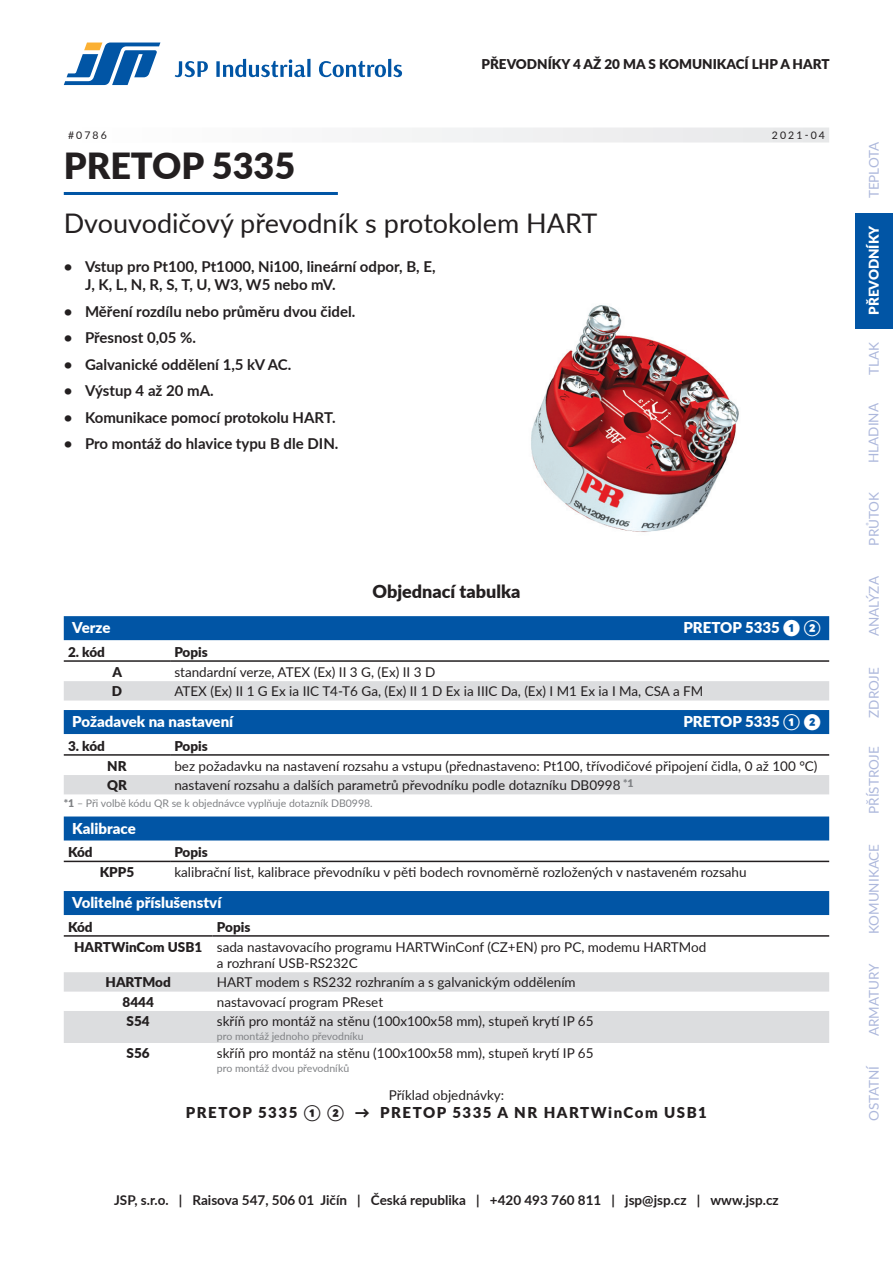
<style>
.page{position:relative;width:893px;height:1263px;background:#fff}
.page>*{position:absolute;margin:0;border:0;box-sizing:border-box;transform-origin:0 0}
.Produkt{font:900 36px "Lato";color:#231f20}
.Popis_produktu{font:27px "Lato";color:#231f20}
.Nadpis_1{font:900 18px "Lato";color:#231f20}
.t1{font:700 15px/18px "Lato";color:#231f20}
.Sekce{font:900 15px "Lato";color:#fff}
.Příklad_objednávky{font:900 15px "Lato";letter-spacing:.1em;color:#231f20}
.Základ{font:13.5px/16.2px "Lato";color:#231f20}
.t2{font:700 13.5px "Lato";color:#231f20}
.Kód{font:900 13.5px "Lato";color:#231f20}
.t3{font:13.5px "Lato";color:#adb8dc}
.Záklaví{font:900 13.5px "Lato";color:#231f20}
.Příklad_objednávky-2{font:13.5px "Lato";color:#231f20}
.t4{font:900 13.5px "Lato";color:#fff}
.Vysvětlivka{font:10.5px "Lato";color:#808285}
.Poznámka{font:10.5px "Lato";color:#808285}
.Meta{font:10.5px "Lato";letter-spacing:.2em;color:#231f20}
.s1{font-weight:900}
</style>
<div class="page">
<svg style="left:64px;top:43px;width:96px;height:42px"></svg>
<svg style="left:175px;top:59px;width:227px;height:18px"></svg>
<div style="left:855px;top:213px;width:38px;height:115px;background:#0155a5"></div>
<div style="left:64px;top:128px;width:765px;height:15px;background:#f2f3f4"></div>
<hr style="left:64px;top:192px;width:274px;height:3px;background:#0155a5">
<div style="left:64px;top:616px;width:765px;height:24px;background:#0155a5"></div>
<div style="left:64px;top:710px;width:765px;height:24px;background:#0155a5"></div>
<div style="left:64px;top:816px;width:765px;height:24px;background:#0155a5"></div>
<div style="left:64px;top:891px;width:765px;height:24px;background:#0155a5"></div>
<div style="left:64px;top:681px;width:765px;height:19px;background:#dcdddf"></div>
<hr style="left:64px;top:660px;width:106px;height:2px;background:#231f20">
<hr style="left:170px;top:660px;width:659px;height:2px;background:#231f20">
<div style="left:64px;top:775px;width:765px;height:19px;background:#dcdddf"></div>
<hr style="left:64px;top:754px;width:106px;height:2px;background:#231f20">
<hr style="left:170px;top:754px;width:659px;height:2px;background:#231f20">
<hr style="left:64px;top:861px;width:106px;height:1px;background:#231f20">
<hr style="left:170px;top:861px;width:659px;height:1px;background:#231f20">
<svg style="left:64px;top:972px;width:765px;height:71px;fill:#dcdddf"></svg>
<hr style="left:64px;top:935px;width:149px;height:2px;background:#231f20">
<hr style="left:213px;top:935px;width:616px;height:2px;background:#231f20">
<img style="left:531px;top:305px;width:208px;height:227px">
<p class="Kód" style="left:481px;top:54px;width:19px">Převodníky</p>
<p class="Kód" style="left:573px;top:54px;width:96px">4 až 20 mA s komunikací</p>
<p class="Kód" style="left:752px;top:54px;width:79px">LHP a HART</p>
<p class="Meta" style="left:68px;top:128px;width:40px">#0786</p>
<p class="Meta" style="left:772px;top:128px;width:55px">2021-04</p>
<p class="Produkt" style="left:64px;top:139px;width:233px">PRETOP 5335</p>
<p class="Popis_produktu" style="left:64px;top:204px;width:535px">Dvouvodičový převodník s protokolem HART</p>
<p class="t1" style="left:85px;top:257px;width:352px;text-indent:-21px">• Vstup pro Pt100, Pt1000, N i100, lineární odpor, B, E,<br>J, K, L, N , R, S, T, U, W3, W5 nebo mV.</p>
<p class="t1" style="left:64px;top:302px;width:293px">• Měření rozdílu nebo průměru dvou čidel.</p>
<p class="t1" style="left:64px;top:328px;width:134px">• Přesnost 0,05 %.</p>
<p class="t1" style="left:64px;top:355px;width:229px">• Galvanické oddělení 1,5 kV AC.</p>
<p class="t1" style="left:64px;top:381px;width:151px">• Výstup 4 až 20 mA.</p>
<p class="t1" style="left:64px;top:408px;width:273px">• Komunikace pomocí protokolu HART.</p>
<p class="t1" style="left:64px;top:434px;width:276px">• Pro montáž do hlavice typu B dle DIN .</p>
<p class="Nadpis_1" style="left:373px;top:578px;width:149px">Objednací tabulka</p>
<p class="Sekce" style="left:72px;top:616px;width:40px">Verze</p>
<p class="Sekce" style="left:683px;top:616px;width:139px">PRETOP 5335 ❶ ②</p>
<p class="Záklaví" style="left:68px;top:642px;width:38px">2. kód</p>
<p class="Záklaví" style="left:174px;top:642px;width:35px">Popis</p>
<p class="Kód" style="left:112px;top:662px;width:11px">A</p>
<p class="Základ" style="left:174px;top:663px;width:263px">standardní verze, ATEX (Ex) II 3 G, (Ex) II 3 D</p>
<p class="Kód" style="left:112px;top:681px;width:12px">D</p>
<p class="Základ" style="left:174px;top:683px;width:531px">ATEX (Ex) II 1 G Ex ia IIC T4-T6 Ga, (Ex) II 1 D Ex ia IIIC Da, (Ex) I M1 Ex ia I Ma, CSA a FM</p>
<p class="Sekce" style="left:72px;top:710px;width:162px">Požadavek na nastavení</p>
<p class="Sekce" style="left:683px;top:710px;width:139px">PRETOP 5335 ① ❷</p>
<p class="Záklaví" style="left:68px;top:735px;width:38px">3. kód</p>
<p class="Záklaví" style="left:174px;top:735px;width:35px">Popis</p>
<p class="Kód" style="left:107px;top:756px;width:21px">NR</p>
<p class="Základ" style="left:174px;top:757px;width:645px">bez požadavku na nastavení rozsahu a vstupu (přednastaveno: Pt100, třívodičové připojení čidla, 0 až 100 °C)</p>
<p class="Kód" style="left:107px;top:775px;width:21px">QR</p>
<p class="Základ" style="left:174px;top:776px;width:461px">nastavení rozsahu a dalších parametrů převodníku podle dotazníku DB0998 <sup>*1</sup></p>
<p class="Vysvětlivka" style="left:64px;top:796px;width:310px"><span class="s1">*1</span> – Při volbě kódu QR se k objednávce vyplňuje dotazník DB0998.</p>
<p class="Sekce" style="left:72px;top:817px;width:65px">Kalibrace</p>
<p class="Záklaví" style="left:68px;top:842px;width:26px">Kód</p>
<p class="Záklaví" style="left:174px;top:842px;width:35px">Popis</p>
<p class="Kód" style="left:100px;top:862px;width:36px">KPP5</p>
<p class="Základ" style="left:174px;top:864px;width:574px">kalibrační list, kalibrace převodníku v pěti bodech rovnoměrně rozložených v nastaveném rozsahu</p>
<p class="Sekce" style="left:72px;top:891px;width:151px">Volitelné příslušenství</p>
<p class="Záklaví" style="left:68px;top:916px;width:26px">Kód</p>
<p class="Záklaví" style="left:217px;top:916px;width:35px">Popis</p>
<p class="Kód" style="left:74px;top:937px;width:130px">HARTWinCom USB1</p>
<p class="Základ" style="left:217px;top:938px;width:491px">sada nastavovacího programu HARTWinConf (CZ+EN) pro PC, modemu HARTMod a rozhraní USB-RS232C</p>
<p class="Kód" style="left:106px;top:972px;width:67px">HARTMod</p>
<p class="Základ" style="left:217px;top:974px;width:360px">HART modem s RS232 rozhraním a s galvanickým oddělením</p>
<p class="Kód" style="left:123px;top:992px;width:33px">8444</p>
<p class="Základ" style="left:217px;top:993px;width:168px">nastavovací program PReset</p>
<p class="Kód" style="left:127px;top:1011px;width:25px">S54</p>
<p class="Základ" style="left:217px;top:1012px;width:378px">skříň pro montáž na stěnu (100x100x58 mm), stupeň krytí IP 65</p>
<p class="Poznámka" style="left:217px;top:1029px;width:148px">pro montáž jednoho převodníku</p>
<p class="Kód" style="left:127px;top:1043px;width:25px">S56</p>
<p class="Základ" style="left:217px;top:1044px;width:378px">skříň pro montáž na stěnu (100x100x58 mm), stupeň krytí IP 65</p>
<p class="Poznámka" style="left:217px;top:1061px;width:134px">pro montáž dvou převodníků</p>
<p class="Příklad_objednávky-2" style="left:389px;top:1085px;width:117px">Příklad objednávky:</p>
<p class="Příklad_objednávky" style="left:186px;top:1101px;width:523px">PRETOP 5335 ① ② → PRETOP 5335 A NR HARTWinCom USB1</p>
<p class="t2" style="left:64px;top:1190px;width:210px">Objednávkový kat l g 2021</p>
<p class="t2" style="left:699px;top:1190px;width:132px">Převodníky | 13</p>
<p class="t2" style="left:114px;top:1190px;width:666px">JSP, s.r.o. | Raisova 547, 506 01 Jičín | Česká republika | +420 493 760 811 | jsp@jsp.cz | www.jsp.cz</p>
<p class="t3" style="left:864px;top:198px;width:58px;rotate:-90deg">TEPLOTA</p>
<p class="t4" style="left:864px;top:315px;width:91px;rotate:-90deg">PŘEVODNÍKY</p>
<p class="t3" style="left:864px;top:375px;width:34px;rotate:-90deg">TLAK</p>
<p class="t3" style="left:864px;top:463px;width:61px;rotate:-90deg">HLADINA</p>
<p class="t3" style="left:864px;top:545px;width:55px;rotate:-90deg">PRŮTOK</p>
<p class="t3" style="left:864px;top:636px;width:61px;rotate:-90deg">ANALÝZA</p>
<p class="t3" style="left:864px;top:718px;width:52px;rotate:-90deg">ZDROJE</p>
<p class="t3" style="left:864px;top:814px;width:69px;rotate:-90deg">PŘÍSTROJE</p>
<p class="t3" style="left:864px;top:934px;width:92px;rotate:-90deg">KOMUNIKACE</p>
<p class="t3" style="left:864px;top:1036px;width:74px;rotate:-90deg">ARMATURY</p>
<p class="t3" style="left:864px;top:1121px;width:58px;rotate:-90deg">OSTATNÍ</p>
</div>
